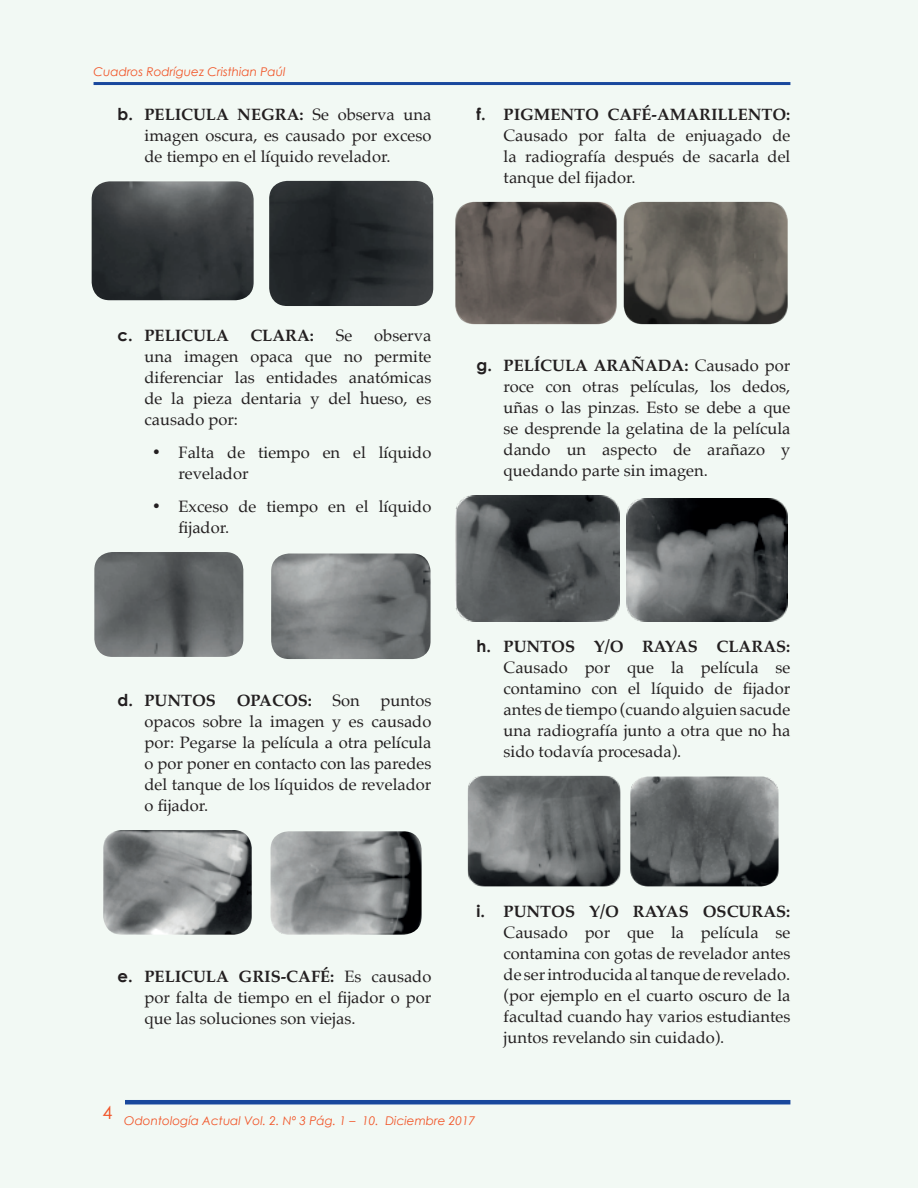
<style>
.page{position:relative;width:918px;height:1188px;background:#f2f9f4}
.page>*{position:absolute;margin:0;border:0;box-sizing:border-box;transform-origin:0 0}
.t1{font:16.5px/21px "Palatino";color:#231f20;text-align:justify}
.t2{font:700 16.5px "Palatino";color:#231f20}
.t3{font:italic 12px "Century Gothic";color:#f15427}
.s1{font-family:"Century Gothic";font-weight:700}
.s2{font-weight:700}
.s3{font-family:"Century Gothic"}
</style>
<div class="page">
<hr style="left:125px;top:1100px;width:665px;height:4px;background:#19489d">
<hr style="left:94px;top:82px;width:696px;height:3px;background:#19489d">
<img style="left:92px;top:181px;width:162px;height:119px">
<img style="left:269px;top:181px;width:164px;height:125px">
<img style="left:94px;top:552px;width:149px;height:105px">
<img style="left:271px;top:554px;width:160px;height:105px">
<img style="left:103px;top:830px;width:149px;height:105px">
<img style="left:271px;top:831px;width:151px;height:104px">
<img style="left:455px;top:202px;width:162px;height:122px">
<img style="left:624px;top:202px;width:164px;height:122px">
<img style="left:455px;top:495px;width:164px;height:127px">
<img style="left:626px;top:499px;width:162px;height:123px">
<img style="left:468px;top:776px;width:152px;height:110px">
<img style="left:630px;top:777px;width:149px;height:109px">
<p class="t3" style="left:94px;top:64px;width:193px">Cuadros Rodríguez Cristhian Paúl</p>
<p class="t1" style="left:145px;top:105px;width:288px;text-indent:-27px"><span class="s1">b.</span> <span class="s2">PELICULA NEGRA:</span> Se observa una imagen oscura, es causado por exceso de tiempo en el líquido revelador.</p>
<p class="t1" style="left:504px;top:105px;width:288px;text-indent:-27px"><span class="s1">f.</span> <span class="s2">PIGMENTO CAFÉ-AMARILLENTO:<br></span>Causado por falta de enjuagado de la radiografía después de sacarla del tanque del fijador.</p>
<p class="t1" style="left:145px;top:326px;width:288px;text-indent:230px">observa una imagen opaca que no permite diferenciar las entidades anatómicas de la pieza dentaria y del hueso, es causado por:</p>
<p class="t1" style="left:179px;top:443px;width:254px;text-indent:-27px"><span class="s2">•</span> Falta de tiempo en el líquido revelador</p>
<p class="t1" style="left:179px;top:497px;width:254px;text-indent:-27px"><span class="s2">•</span> Exceso de tiempo en el líquido fijador.</p>
<p class="t2" style="left:118px;top:327px;width:113px"><span class="s3">c.</span> PELICULA</p>
<p class="t2" style="left:250px;top:327px;width:65px">CLARA:</p>
<p class="t1" style="left:336px;top:326px;width:18px">Se</p>
<p class="t2" style="left:118px;top:692px;width:100px"><span class="s3">d.</span> PUNTOS</p>
<p class="t2" style="left:237px;top:692px;width:77px">OPACOS:</p>
<p class="t1" style="left:333px;top:691px;width:29px">Son</p>
<p class="t1" style="left:145px;top:691px;width:288px;text-indent:236px">puntos opacos sobre la imagen y es causado por: Pegarse la película a otra película o por poner en contacto con las paredes del tanque de los líquidos de revelador o fijador.</p>
<p class="t1" style="left:145px;top:967px;width:288px;text-indent:-27px"><span class="s1">e.</span> <span class="s2">PELICULA GRIS-CAFÉ:</span> Es causado por falta de tiempo en el fijador o por que las soluciones son viejas.</p>
<p class="t1" style="left:504px;top:356px;width:288px;text-indent:-27px"><span class="s1">g.</span> <span class="s2">PELÍCULA ARAÑADA:</span> Causado por roce con otras películas, los dedos, uñas o las pinzas. Esto se debe a que se desprende la gelatina de la película dando un aspecto de arañazo y quedando parte sin imagen.</p>
<p class="t1" style="left:504px;top:637px;width:288px;text-indent:-27px"><span class="s1">h.</span> <span class="s2">PUNTOS Y/O RAYAS CLARAS:<br></span>Causado por que la película se contamino con el líquido de fijador antes de tiempo (cuando alguien sacude una radiografía junto a otra que no ha sido todavía procesada).</p>
<p class="t1" style="left:504px;top:902px;width:288px;text-indent:-27px"><span class="s1">i.</span> <span class="s2">PUNTOS Y/O RAYAS OSCURAS:<br></span>Causado por que la película se contamina con gotas de revelador antes de ser introducida al tanque de revelado. (por ejemplo en el cuarto oscuro de la facultad cuando hay varios estudiantes juntos revelando sin cuidado).</p>
<p class="t3" style="left:102px;top:1113px;width:375px"><sup>4</sup> Odontología Actual Vol. 2. Nº 3 Pág. 1 – 10. Diciembre 2017</p>
</div>
